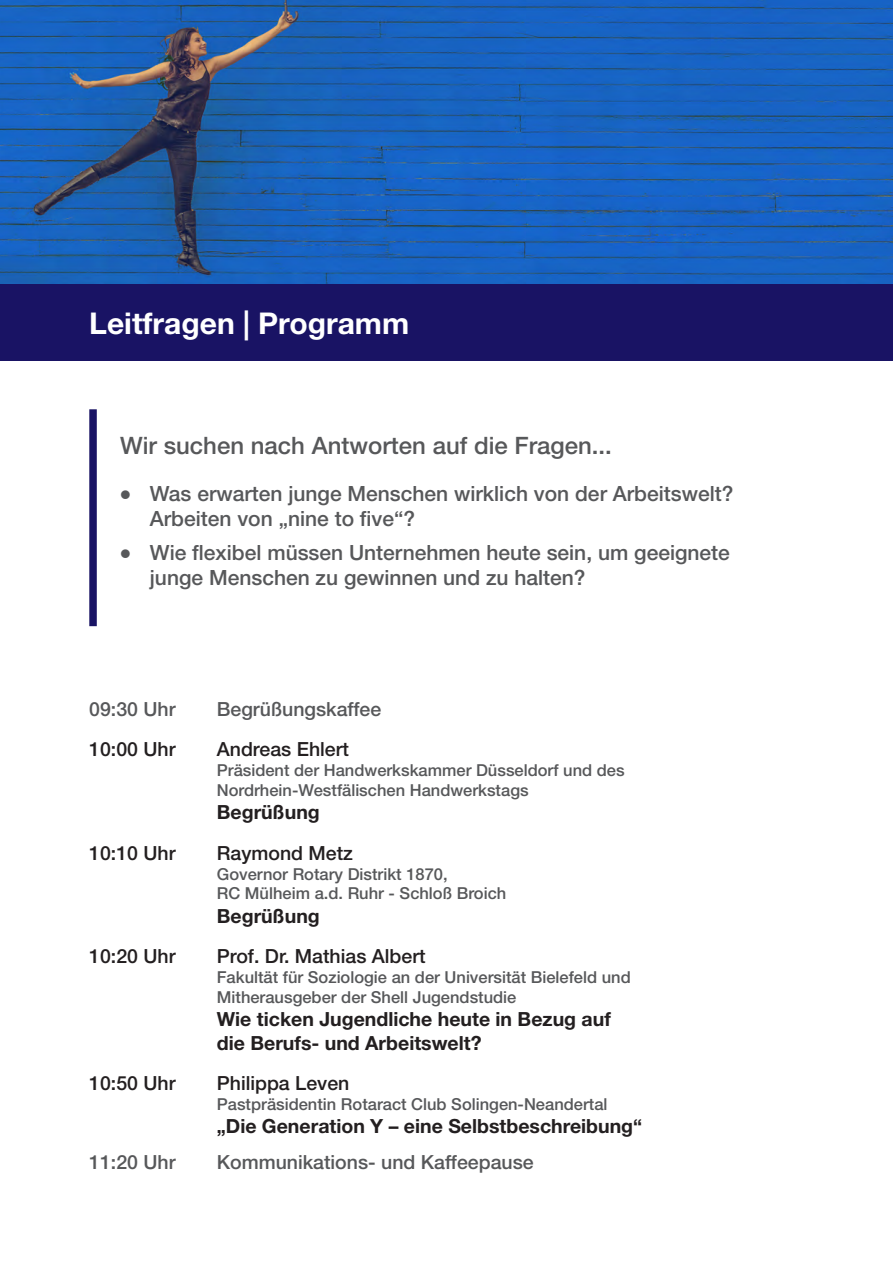
<style>
.page{position:relative;width:893px;height:1263px;background:#fff}
.page>*{position:absolute;margin:0;border:0;box-sizing:border-box;transform-origin:0 0}
.t1{font:700 30px "Helvetica Neue";color:#fff}
.Aufzählung{font:500 24px "Helvetica Neue";color:#57585a}
.Aufzählung-2{font:500 21px/25.2px "Helvetica Neue";color:#57585a}
.Vortrags-Titel{font:700 19.5px/23.4px "Helvetica Neue";color:#231f20}
.t2{font:500 19.5px "Helvetica Neue";color:#231f20}
.t3{font:500 19.5px "Helvetica Neue";color:#57585a}
.Funktionsbeschreibun{font:500 16.5px/19.8px "Helvetica Neue";color:#57585a}
</style>
<div class="page">
<img style="left:0;top:0;width:893px;height:284px">
<div style="left:89px;top:409px;width:8px;height:217px;background:#191364"></div>
<div style="left:0;top:284px;width:893px;height:76px;background:#191364"></div>
<p class="t1" style="left:89px;top:305px;width:321px">Leitfragen | Programm</p>
<p class="Aufzählung" style="left:120px;top:432px;width:493px">Wir suchen nach Antworten auf die Fragen...</p>
<p class="Aufzählung-2" style="left:150px;top:481px;width:585px">Was erwarten junge Menschen wirklich von der Arbeitswelt?<br>Arbeiten von „nine to five“?</p>
<p class="Aufzählung-2" style="left:150px;top:539px;width:581px">Wie flexibel müssen Unternehmen heute sein, um geeignete junge Menschen zu gewinnen und zu halten?</p>
<p class="t3" style="left:89px;top:697px;width:88px">09:30 Uhr</p>
<p class="t3" style="left:217px;top:697px;width:166px">Begrüßungskaffee</p>
<p class="t2" style="left:89px;top:738px;width:88px">10:00 Uhr</p>
<p class="t2" style="left:217px;top:738px;width:134px">Andreas Ehlert</p>
<p class="Funktionsbeschreibun" style="left:217px;top:760px;width:409px">Präsident der Handwerkskammer Düsseldorf und des<br>Nordrhein-Westfälischen Handwerkstags</p>
<p class="Vortrags-Titel" style="left:217px;top:800px;width:104px">Begrüßung</p>
<p class="t2" style="left:89px;top:841px;width:88px">10:10 Uhr</p>
<p class="t2" style="left:217px;top:841px;width:138px">Raymond Metz</p>
<p class="Funktionsbeschreibun" style="left:217px;top:864px;width:291px">Governor Rotary Distrikt 1870,<br>RC Mülheim a.d. Ruhr - Schloß Broich</p>
<p class="Vortrags-Titel" style="left:217px;top:904px;width:104px">Begrüßung</p>
<p class="t2" style="left:89px;top:945px;width:88px">10:20 Uhr</p>
<p class="t2" style="left:217px;top:945px;width:210px">Prof. Dr. Mathias Albert</p>
<p class="Funktionsbeschreibun" style="left:217px;top:967px;width:415px">Fakultät für Soziologie an der Universität Bielefeld und<br>Mitherausgeber der Shell Jugendstudie</p>
<p class="Vortrags-Titel" style="left:217px;top:1007px;width:395px">Wie ticken Jugendliche heute in Bezug auf die Berufs- und Arbeitswelt?</p>
<p class="t2" style="left:89px;top:1071px;width:88px">10:50 Uhr</p>
<p class="t2" style="left:217px;top:1071px;width:134px">Philippa Leven</p>
<p class="Funktionsbeschreibun" style="left:217px;top:1094px;width:392px">Pastpräsidentin Rotaract Club Solingen-Neandertal</p>
<p class="Vortrags-Titel" style="left:217px;top:1114px;width:427px">„Die Generation Y – eine Selbstbeschreibung“</p>
<p class="t3" style="left:89px;top:1151px;width:88px">11:20 Uhr</p>
<p class="t3" style="left:217px;top:1151px;width:318px">Kommunikations- und Kaffeepause</p>
</div>
